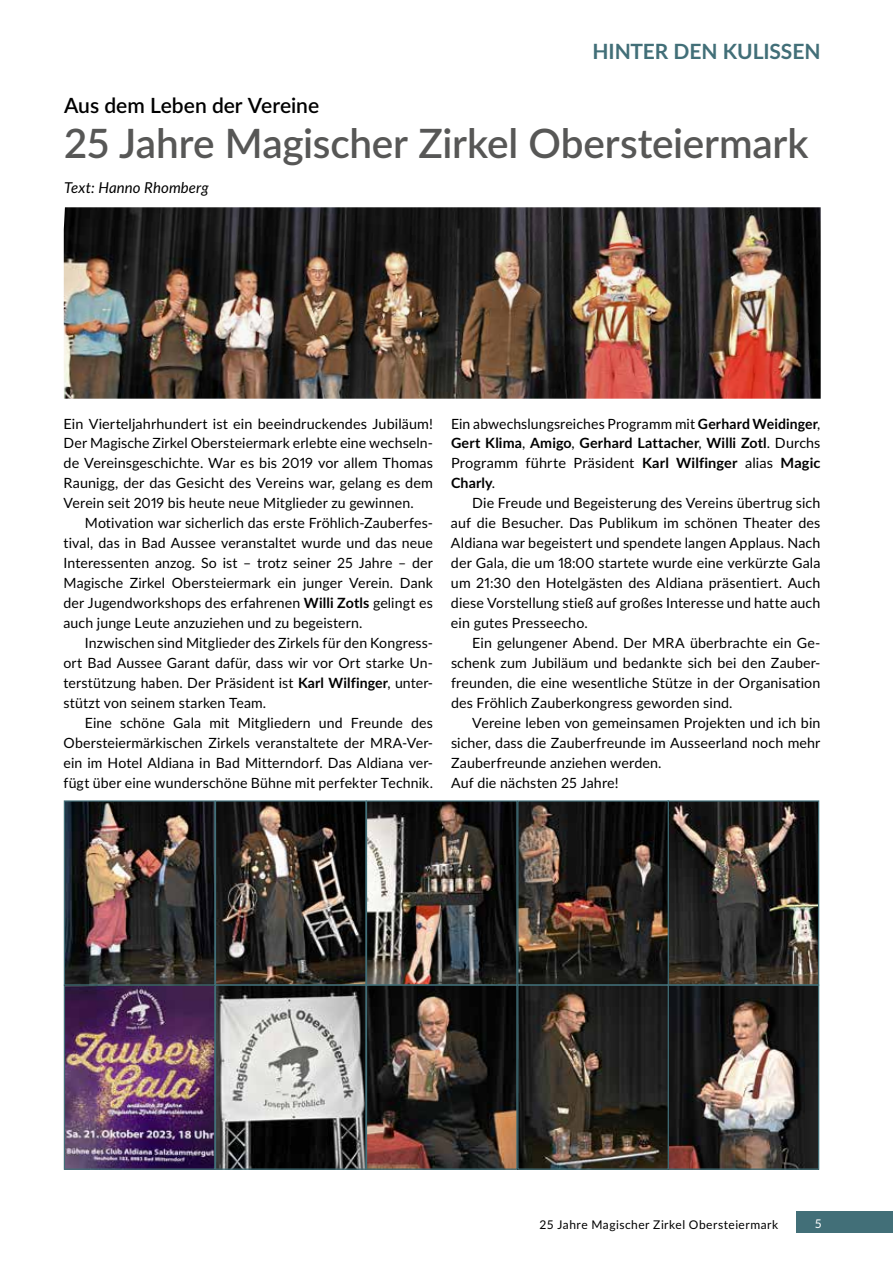
<style>
.page{position:relative;width:893px;height:1263px;background:#fff}
.page>*{position:absolute;margin:0;border:0;box-sizing:border-box;transform-origin:0 0}
.t1{font:600 40.5px "Lato";letter-spacing:-.005em;color:#575756}
.t2{font:600 21px "Lato";color:#000}
.t3{font:700 21px "Lato";letter-spacing:-.005em;color:#426f78}
.t4{font:italic 15px "Lato";letter-spacing:.005em;color:#000}
.t5{font:14.1px/20px "Lato";letter-spacing:.01em;color:#000;text-align:justify}
.t6{font:700 14.1px/20px "Lato";letter-spacing:.01em;color:#000;text-align:justify}
.t7{font:12px "Lato";letter-spacing:.04em;color:#000}
.t8{font:12px "Lato";color:#fff}
.s1{font-weight:700}
.s2{font-weight:400}
</style>
<div class="page">
<div style="left:796px;top:1212px;width:97px;height:21px;background:#426f78"></div>
<img style="left:66px;top:802px;width:751px;height:366px">
<div style="left:64px;top:984px;width:151px;height:186px;border:1px solid #426f78"></div>
<div style="left:215px;top:800px;width:152px;height:186px;border:1px solid #426f78"></div>
<div style="left:215px;top:984px;width:152px;height:186px;border:1px solid #426f78"></div>
<div style="left:366px;top:800px;width:152px;height:186px;border:1px solid #426f78"></div>
<div style="left:64px;top:800px;width:151px;height:186px;border:1px solid #426f78"></div>
<div style="left:366px;top:984px;width:152px;height:186px;border:1px solid #426f78"></div>
<div style="left:668px;top:800px;width:151px;height:186px;border:1px solid #426f78"></div>
<div style="left:517px;top:800px;width:152px;height:186px;border:1px solid #426f78"></div>
<div style="left:668px;top:984px;width:151px;height:186px;border:1px solid #426f78"></div>
<div style="left:517px;top:984px;width:152px;height:186px;border:1px solid #426f78"></div>
<img style="left:64px;top:207px;width:757px;height:192px">
<h2 class="t3" style="left:592px;top:36px;width:230px">HINTER DEN KULISSEN</h2>
<h2 class="t2" style="left:64px;top:90px;width:257px">Aus dem Leben der Vereine</h2>
<h1 class="t1" style="left:64px;top:113px;width:746px">25 Jahre Magischer Zirkel Obersteiermark</h1>
<p class="t4" style="left:64px;top:176px;width:146px">Text: Hanno Rhomberg</p>
<p class="t5" style="left:64px;top:413px;width:371px">Ein Vierteljahrhundert ist ein beeindruckendes Jubiläum!<br>Der Magische Zirkel Obersteiermark erlebte eine wechseln&shy;de Vereinsgeschichte. War es bis 2019 vor allem Thomas Raunigg, der das Gesicht des Vereins war, gelang es dem Verein seit 2019 bis heute neue Mitglieder zu gewinnen.</p>
<p class="t5" style="left:64px;top:513px;width:371px;text-indent:21px">Motivation war sicherlich das erste Fröhlich-Zauberfes&shy;tival, das in Bad Aussee veranstaltet wurde und das neue Interessenten anzog. So ist – trotz seiner 25 Jahre – der Magische Zirkel Obersteiermark ein junger Verein. Dank der Jugendworkshops des erfahrenen <span class="s1">Willi Zotls</span> gelingt es auch junge Leute anzuziehen und zu begeistern.</p>
<p class="t5" style="left:64px;top:632px;width:371px;text-indent:21px">Inzwischen sind Mitglieder des Zirkels für den Kongress&shy;ort Bad Aussee Garant dafür, dass wir vor Ort starke Un&shy;terstützung haben. Der Präsident ist <span class="s1">Karl Wilfinger</span>, unter&shy;stützt von seinem starken Team.</p>
<p class="t5" style="left:64px;top:712px;width:371px;text-indent:21px">Eine schöne Gala mit Mitgliedern und Freunde des Obersteiermärkischen Zirkels veranstaltete der MRA-Ver&shy;ein im Hotel Aldiana in Bad Mitterndorf. Das Aldiana ver&shy;fügt über eine wunderschöne Bühne mit perfekter Technik.</p>
<p class="t6" style="left:451px;top:413px;width:371px"><span class="s2">Ein abwechslungsreiches Programm mit</span> Gerhard Weidinger<span class="s2">, </span>Gert Klima<span class="s2">,</span> Amigo<span class="s2">,</span> Gerhard Lattacher<span class="s2">,</span> Willi Zotl<span class="s2">. Durchs Programm führte Präsident</span> Karl Wilfinger <span class="s2">alias</span> Magic Charly<span class="s2">.</span></p>
<p class="t5" style="left:451px;top:493px;width:371px;text-indent:21px">Die Freude und Begeisterung des Vereins übertrug sich auf die Besucher. Das Publikum im schönen Theater des Aldiana war begeistert und spendete langen Applaus. Nach der Gala, die um 18:00 startete wurde eine verkürzte Gala um 21:30 den Hotelgästen des Aldiana präsentiert. Auch diese Vorstellung stieß auf großes Interesse und hatte auch ein gutes Presseecho.</p>
<p class="t5" style="left:451px;top:632px;width:371px;text-indent:21px">Ein gelungener Abend. Der MRA überbrachte ein Ge&shy;schenk zum Jubiläum und bedankte sich bei den Zauber&shy;freunden, die eine wesentliche Stütze in der Organisation des Fröhlich Zauberkongress geworden sind.</p>
<p class="t5" style="left:451px;top:712px;width:371px;text-align:left;text-indent:21px">Vereine leben von gemeinsamen Projekten und ich bin sicher, dass die Zauberfreunde im Ausseerland noch mehr Zauberfreunde anziehen werden.<br>Auf die nächsten 25 Jahre!</p>
<p class="t7" style="left:539px;top:1215px;width:240px">25 Jahre Magischer Zirkel Obersteiermark</p>
<p class="t8" style="left:815px;top:1215px;width:8px">5</p>
</div>
